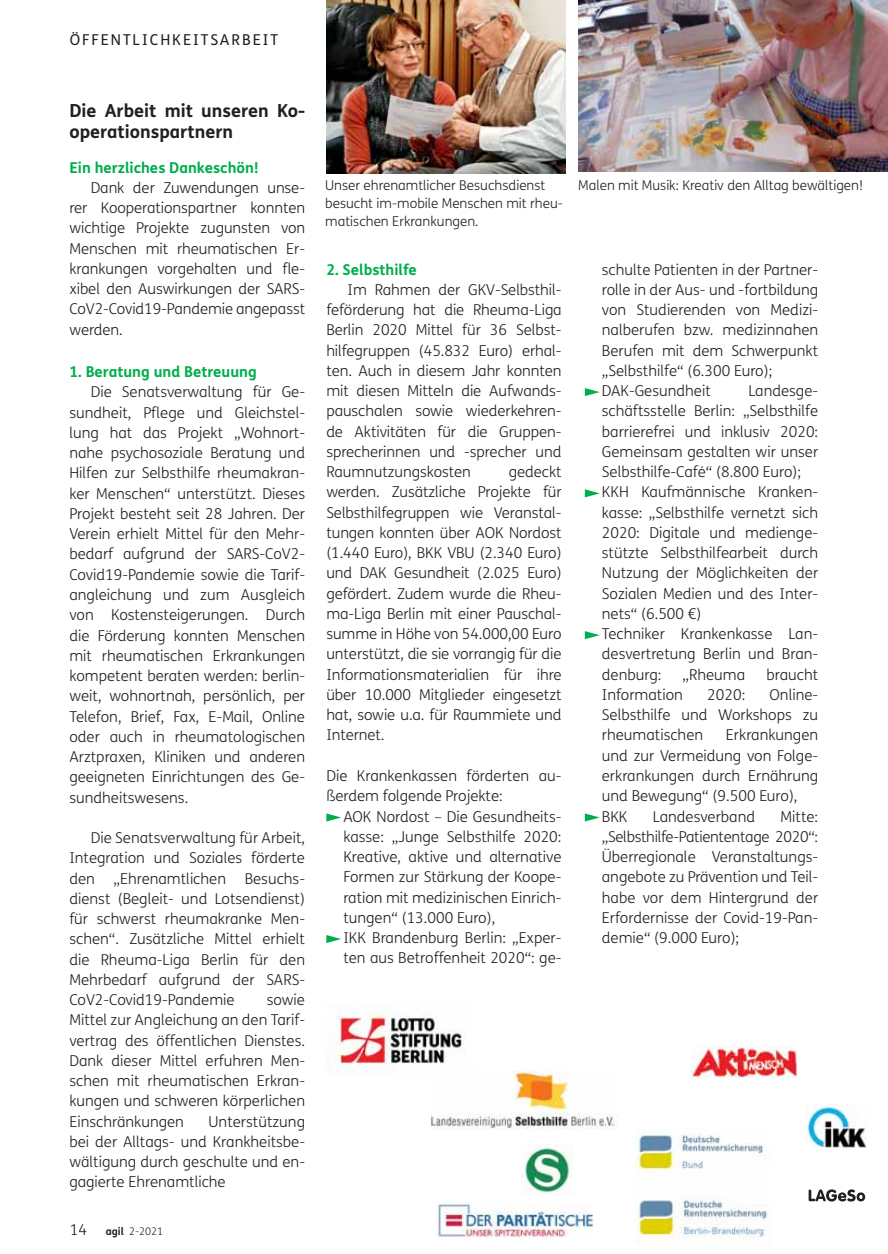
<style>
.page{position:relative;width:888px;height:1254px;background:#fff}
.page>*{position:absolute;margin:0;border:0;box-sizing:border-box;transform-origin:0 0}
.t1{font:700 18px/20.2px "FS Me Pro";color:#231f20}
.t2{font:300 15px/20.2px "FS Me Pro";color:#231f20;text-align:justify}
.t3{font:700 15px "FS Me Pro";color:#00ae4d}
.t4{font:15px "FS Me Pro";letter-spacing:.13em;color:#231f20}
.t5{font:300 13.5px/18px "FS Me Pro";color:#231f20}
.t6{font:300 10.5px "FS Me Pro";color:#231f20}
.s1{font-size:15px}
.s2{font-weight:700}
</style>
<div class="page">
<svg style="left:326px;top:813px;width:15px;height:8px"></svg>
<svg style="left:326px;top:935px;width:15px;height:8px"></svg>
<svg style="left:585px;top:388px;width:15px;height:8px"></svg>
<svg style="left:585px;top:489px;width:15px;height:8px"></svg>
<svg style="left:585px;top:631px;width:15px;height:8px"></svg>
<svg style="left:585px;top:813px;width:15px;height:8px"></svg>
<img style="left:578px;top:0;width:310px;height:171px">
<img style="left:326px;top:0;width:239px;height:173px">
<img style="left:326px;top:1012px;width:139px;height:61px">
<img style="left:636px;top:1133px;width:134px;height:113px">
<img style="left:430px;top:1071px;width:188px;height:58px">
<img style="left:430px;top:1070px;width:44px;height:6px">
<img style="left:437px;top:1202px;width:156px;height:35px">
<img style="left:521px;top:1144px;width:51px;height:51px">
<img style="left:691px;top:1046px;width:106px;height:31px">
<img style="left:806px;top:1104px;width:61px;height:45px">
<svg style="left:808px;top:1189px;width:57px;height:12px"></svg>
<p class="t4" style="left:70px;top:31px;width:210px">ÖFFENTLICHKEITSARBEIT</p>
<p class="t1" style="left:69px;top:103px;width:237px">Die Arbeit mit unseren Ko&shy;operationspartnern</p>
<p class="t3" style="left:69px;top:162px;width:191px">Ein herzliches Dankeschön!</p>
<p class="t2" style="left:69px;top:179px;width:237px;text-indent:21px">Dank der Zuwendungen unse&shy;rer Kooperationspartner konnten wichtige Projekte zugunsten von Menschen mit rheumatischen Er&shy;krankungen vorgehalten und fle&shy;xibel den Auswirkungen der SARS-CoV2-Covid19-Pandemie angepasst werden.</p>
<p class="t3" style="left:69px;top:366px;width:189px">1. Beratung und Betreuung</p>
<p class="t2" style="left:69px;top:384px;width:237px;text-indent:21px">Die Senatsverwaltung für Ge&shy;sundheit, Pflege und Gleichstel&shy;lung hat das Projekt „Wohnort&shy;nahe psychosoziale Beratung und Hilfen zur Selbsthilfe rheumakran&shy;ker Menschen“ unterstützt. Dieses Projekt besteht seit 28 Jahren. Der Verein erhielt Mittel für den Mehr&shy;bedarf aufgrund der SARS-CoV2- Covid19-Pandemie sowie die Tarif&shy;angleichung und zum Ausgleich von Kostensteigerungen. Durch die Förderung konnten Menschen mit rheumatischen Erkrankungen kompetent beraten werden: berlin&shy;weit, wohnortnah, persönlich, per Telefon, Brief, Fax, E-Mail, Online oder auch in rheumatologischen Arztpraxen, Kliniken und anderen geeigneten Einrichtungen des Ge&shy;sundheitswesens.</p>
<p class="t2" style="left:69px;top:829px;width:237px;text-indent:21px">Die Senatsverwaltung für Arbeit, Integration und Soziales förderte den „Ehrenamtlichen Besuchs&shy;dienst (Begleit- und Lotsendienst) für schwerst rheumakranke Men&shy;schen“. Zusätzliche Mittel erhielt die Rheuma-Liga Berlin für den Mehrbedarf aufgrund der SARS-CoV2-Covid19-Pandemie</p>
<p class="t2" style="left:69px;top:991px;width:237px;text-indent:197px">sowie Mittel zur Angleichung an den Tarif&shy;vertrag des öffentlichen Dienstes.<br>Dank dieser Mittel erfuhren Men&shy;schen mit rheumatischen Erkran&shy;kungen und schweren körperlichen Einschränkungen</p>
<p class="t2" style="left:69px;top:1113px;width:237px;text-indent:139px">Unterstützung bei der Alltags- und Krankheitsbe&shy;wältigung durch geschulte und en&shy;gagierte Ehrenamtliche</p>
<p class="t6" style="left:70px;top:1227px;width:95px"><span class="s1">14</span> <span class="s2">agil</span> 2-2021</p>
<p class="t5" style="left:325px;top:178px;width:222px">Unser ehrenamtlicher Besuchsdienst</p>
<p class="t5" style="left:578px;top:178px;width:286px">Malen mit Musik: Kreativ den Alltag bewältigen!</p>
<p class="t5" style="left:325px;top:196px;width:239px">besucht im-mobile Menschen mit rheu&shy;matischen Erkrankungen.</p>
<p class="t3" style="left:326px;top:264px;width:92px">2. Selbsthilfe</p>
<p class="t2" style="left:326px;top:281px;width:237px;text-indent:21px">Im Rahmen der GKV-Selbsthil&shy;feförderung hat die Rheuma-Liga Berlin 2020 Mittel für 36 Selbst&shy;hilfegruppen (45.832 Euro) erhal&shy;ten. Auch in diesem Jahr konnten mit diesen Mitteln die Aufwands&shy;pauschalen sowie wiederkehren&shy;de Aktivitäten für die Gruppen&shy;sprecherinnen und -sprecher und Raumnutzungskosten</p>
<p class="t2" style="left:326px;top:463px;width:237px;text-indent:182px">gedeckt werden. Zusätzliche Projekte für Selbsthilfegruppen wie Veranstal&shy;tungen konnten über AOK Nordost (1.440 Euro), BKK VBU (2.340 Euro) und DAK Gesundheit (2.025 Euro) gefördert. Zudem wurde die Rheu&shy;ma-Liga Berlin mit einer Pauschal&shy;summe in Höhe von 54.000,00 Euro unterstützt, die sie vorrangig für die Informationsmaterialien für ihre über 10.000 Mitglieder eingesetzt hat, sowie u.a. für Raummiete und Internet.</p>
<p class="t2" style="left:326px;top:767px;width:237px">Die Krankenkassen förderten au&shy;ßerdem folgende Projekte:</p>
<p class="t2" style="left:343px;top:808px;width:220px;text-align:left">AOK Nordost – Die Gesundheits&shy;kasse: „Junge Selbsthilfe 2020:<br>Kreative, aktive und alternative<br>Formen zur Stärkung der Koope&shy;ration mit medizinischen Einrich&shy;tungen“ (13.000 Euro),<br>IKK Brandenburg Berlin: „Exper&shy;ten aus Betroffenheit 2020“: ge-</p>
<p class="t2" style="left:602px;top:261px;width:218px;text-align:left">schulte Patienten in der Partner&shy;rolle in der Aus- und -fortbildung von Studierenden von Medizi&shy;nalberufen bzw. medizinnahen<br>Berufen mit dem Schwerpunkt „Selbsthilfe“ (6.300 Euro);<br>DAK-Gesundheit</p>
<p class="t2" style="left:602px;top:382px;width:218px;text-align:left;text-indent:147px">Landesge&shy;schäftsstelle Berlin: „Selbsthilfe barrierefrei und inklusiv 2020:<br>Gemeinsam gestalten wir unser<br>Selbsthilfe-Café“ (8.800 Euro);<br>KKH Kaufmännische Kranken&shy;kasse: „Selbsthilfe vernetzt sich<br>2020: Digitale und medienge&shy;stützte Selbsthilfearbeit durch<br>Nutzung der Möglichkeiten der<br>Sozialen Medien und des Inter&shy;nets“ (6.500 €)<br>Techniker Krankenkasse Lan&shy;desvertretung Berlin und Bran&shy;denburg:</p>
<p class="t2" style="left:682px;top:666px;width:64px">„Rheuma</p>
<p class="t2" style="left:766px;top:666px;width:53px">braucht</p>
<p class="t2" style="left:602px;top:686px;width:83px">Information</p>
<p class="t2" style="left:707px;top:686px;width:40px">2020:</p>
<p class="t2" style="left:602px;top:686px;width:218px;text-indent:168px">Online-Selbsthilfe und Workshops zu rheumatischen</p>
<p class="t2" style="left:602px;top:727px;width:218px;text-align:left;text-indent:124px">Erkrankungen und zur Vermeidung von Folge&shy;erkrankungen durch Ernährung und Bewegung“ (9.500 Euro),<br>BKK</p>
<p class="t2" style="left:602px;top:808px;width:218px;text-indent:179px">Mitte: „Selbsthilfe-Patiententage 2020“:<br>Überregionale Veranstaltungs&shy;angebote zu Prävention und Teil&shy;habe vor dem Hintergrund der Erfordernisse der Covid-19-Pan&shy;demie“ (9.000 Euro);</p>
<p class="t2" style="left:653px;top:808px;width:104px">Landesverband</p>
</div>
